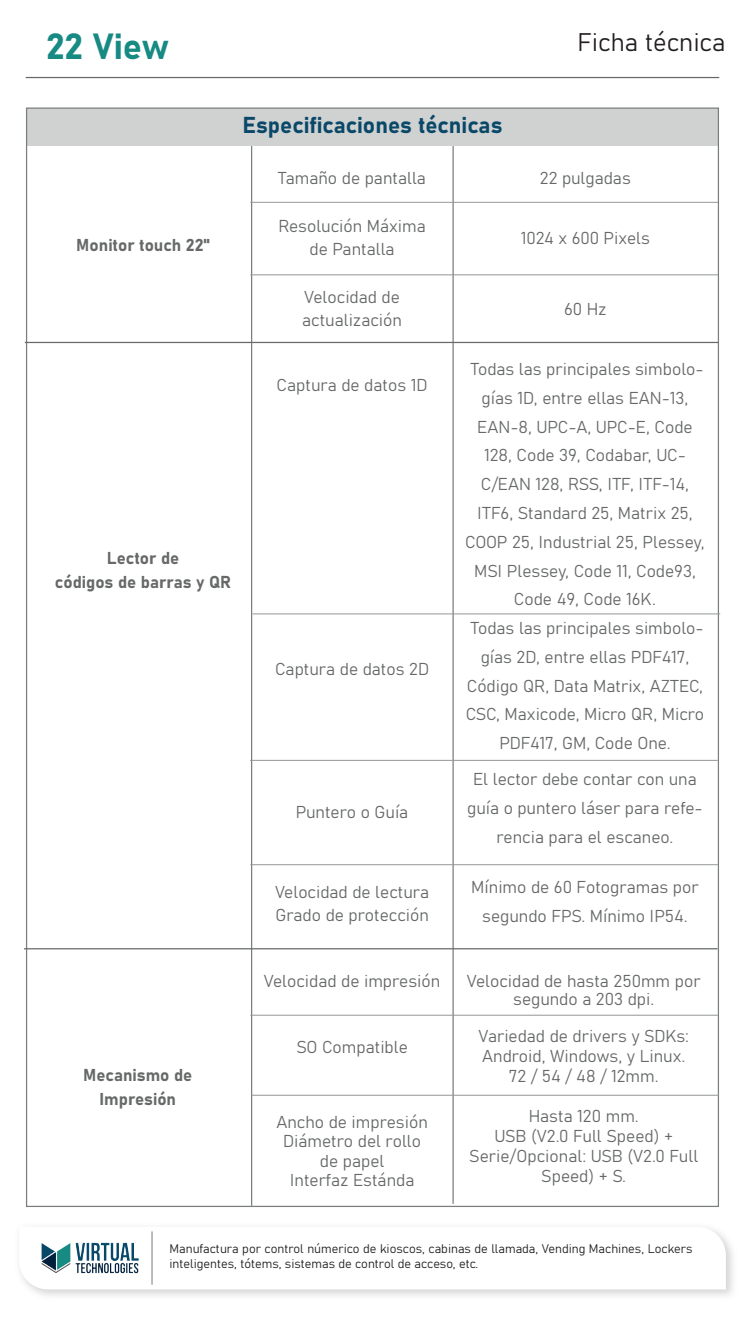
<style>
.page{position:relative;width:745px;height:1323px;background:#fff}
.page>*{position:absolute;margin:0;border:0;box-sizing:border-box;transform-origin:0 0}
.t1{font:35.88px "Bahnschrift";color:#168a83}
.t2{font:25.12px "Bahnschrift";color:#231f20}
.t3{font:22.62px "Bahnschrift";color:#094868}
.t4{font:17px/28.8px "Bahnschrift";color:#666968;text-align:center}
.t5{font:12.38px/14.9px "Bahnschrift";color:#231f20}
</style>
<div class="page">
<hr style="left:452px;top:144px;width:1px;height:1059px;background:#7b7e7f">
<hr style="left:251px;top:146px;width:1px;height:1059px;background:#7b7e7f">
<div style="left:26px;top:109px;width:692px;height:37px;background:#d0d1d1"></div>
<hr style="left:25px;top:342px;width:692px;height:1px;background:#666968">
<hr style="left:26px;top:77px;width:692px;height:1px;background:#666968">
<img style="left:27px;top:1224px;width:125px;height:75px">
<hr style="left:151px;top:1231px;width:1px;height:53px;background:#939598">
<hr style="left:24px;top:948px;width:693px;height:1px;background:#666968">
<hr style="left:250px;top:202px;width:467px;height:1px;background:#939598">
<hr style="left:250px;top:275px;width:467px;height:1px;background:#939598">
<hr style="left:253px;top:613px;width:466px;height:1px;background:#939598">
<hr style="left:250px;top:760px;width:467px;height:1px;background:#939598">
<hr style="left:250px;top:864px;width:467px;height:1px;background:#939598">
<hr style="left:250px;top:1015px;width:467px;height:1px;background:#939598">
<hr style="left:251px;top:1095px;width:467px;height:1px;background:#939598">
<h1 class="t1" style="left:46px;top:19px;width:125px">22 View</h1>
<h2 class="t2" style="left:577px;top:24px;width:149px">Ficha técnica</h2>
<p class="t4" style="left:76px;top:229px;width:135px">Monitor touch 22"</p>
<h3 class="t3" style="left:242px;top:108px;width:261px">Especificaciones técnicas</h3>
<p class="t4" style="left:278px;top:163px;width:149px">Tamaño de pantalla</p>
<p class="t4" style="left:278px;top:213px;width:149px;line-height:23.6px">Resolución Máxima de Pantalla</p>
<p class="t4" style="left:302px;top:284px;width:101px;line-height:23.6px;text-align:left">Velocidad de actualización</p>
<p class="t4" style="left:539px;top:163px;width:92px">22 pulgadas</p>
<p class="t4" style="left:520px;top:223px;width:130px">1024 x 600 Pixels</p>
<p class="t4" style="left:563px;top:294px;width:44px">60 Hz</p>
<p class="t4" style="left:55px;top:544px;width:178px;line-height:23.9px">Lector de<br>códigos de barras y QR</p>
<p class="t4" style="left:276px;top:369px;width:152px">Captura de datos 1D</p>
<p class="t4" style="left:275px;top:653px;width:155px">Captura de datos 2D</p>
<p class="t4" style="left:296px;top:796px;width:114px">Puntero o Guía</p>
<p class="t4" style="left:275px;top:878px;width:155px;line-height:23.8px;text-align:left">Velocidad de lectura<br>Grado de protección</p>
<p class="t4" style="left:465px;top:353px;width:241px">Todas las principales simbolo&shy;gías 1D, entre ellas EAN-13,<br>EAN-8, UPC-A, UPC-E, Code<br>128, Code 39, Codabar, UC-<br>C/EAN 128, RSS, ITF, ITF-14,<br>ITF6, Standard 25, Matrix 25,<br>COOP 25, Industrial 25, Plessey,<br>MSI Plessey, Code 11, Code93,<br>Code 49, Code 16K.<br>Todas las principales simbolo&shy;gías 2D, entre ellas PDF417,<br>Código QR, Data Matrix, AZTEC,<br>CSC, Maxicode, Micro QR, Micro<br>PDF417, GM, Code One.</p>
<p class="t4" style="left:467px;top:764px;width:237px">El lector debe contar con una guía o puntero láser para refe&shy;rencia para el escaneo.</p>
<p class="t4" style="left:471px;top:871px;width:229px">Mínimo de 60 Fotogramas por segundo FPS. Mínimo IP54.</p>
<p class="t4" style="left:83px;top:1062px;width:111px;line-height:23.9px">Mecanismo de<br>Impresión</p>
<p class="t4" style="left:264px;top:965px;width:178px">Velocidad de impresión</p>
<p class="t4" style="left:296px;top:1031px;width:113px">SO Compatible</p>
<p class="t4" style="left:276px;top:1110px;width:153px;line-height:19.4px">Ancho de impresión<br>Diámetro del rollo de papel<br>Interfaz Estánda</p>
<p class="t4" style="left:466px;top:971px;width:235px;line-height:17.5px">Velocidad de hasta 250mm por segundo a 203 dpi.</p>
<p class="t4" style="left:478px;top:1024px;width:212px;line-height:20px">Variedad de drivers y SDKs:<br>Android, Windows, y Linux.<br>72 / 54 / 48 / 12mm.</p>
<p class="t4" style="left:469px;top:1104px;width:230px;line-height:20px">Hasta 120 mm.<br>USB (V2.0 Full Speed) +<br>Serie/Opcional: USB (V2.0 Full<br>Speed) + S.</p>
<p class="t5" style="left:169px;top:1240px;width:524px">Manufactura por control númerico de kioscos, cabinas de llamada, Vending Machines, Lockers inteligentes, tótems, sistemas de control de acceso, etc.</p>
</div>
